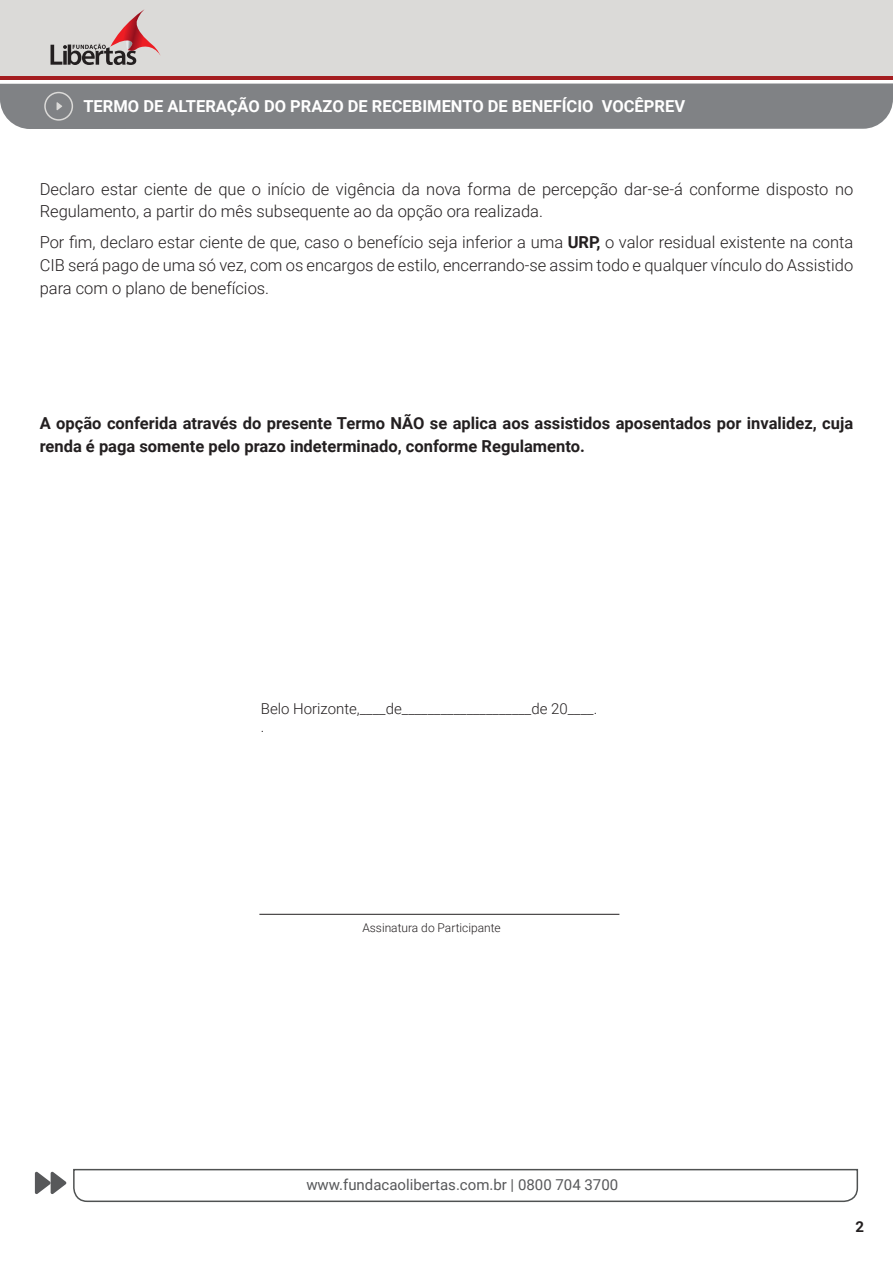
<style>
.page{position:relative;width:893px;height:1263px;background:#fff}
.page>*{position:absolute;margin:0;border:0;box-sizing:border-box;transform-origin:0 0}
.t1{font:300 16.5px/22.8px "Roboto";color:#231f20}
.t2{font:700 16.5px/22.8px "Roboto";color:#231f20}
.t3{font:700 16.5px "Roboto";color:#fff}
.t4{font:300 15px/18px "Roboto";color:#231f20}
.t5{font:15px "Roboto";color:#57585a}
.t6{font:700 15px "Roboto";color:#231f20}
.t7{font:300 12px "Roboto";color:#231f20}
.s1{font-weight:700}
</style>
<div class="page">
<div style="left:0;top:0;width:893px;height:76px;background:#dbdad8"></div>
<hr style="left:0;top:77px;width:893px;height:3px;background:#a41d20">
<svg style="left:51px;top:9px;width:109px;height:56px"></svg>
<div style="left:0;top:83px;width:893px;height:46px;background:#808285"></div>
<svg style="left:35px;top:1168px;width:824px;height:35px"></svg>
<hr style="left:259px;top:914px;width:360px;height:1px;background:#231f20">
<p class="t3" style="left:83px;top:94px;width:603px">TERMO DE ALTERAÇÃO DO PRAZO DE RECEBIMENTO DE BENEFÍCIO VOCÊPREV</p>
<p class="t1" style="left:40px;top:177px;width:815px">Declaro estar ciente de que o início de vigência da nova forma de percepção dar-se-á conforme disposto no<br>Regulamento, a partir do mês subsequente ao da opção ora realizada.</p>
<p class="t1" style="left:40px;top:230px;width:815px;text-align:justify">Por fim, declaro estar ciente de que, caso o benefício seja inferior a uma <span class="s1">URP,</span> o valor residual existente na conta CIB será pago de uma só vez, com os encargos de estilo, encerrando-se assim todo e qualquer vínculo do Assistido para com o plano de benefícios.</p>
<p class="t2" style="left:40px;top:411px;width:815px">A opção conferida através do presente Termo NÃO se aplica aos assistidos aposentados por invalidez, cuja renda é paga somente pelo prazo indeterminado, conforme Regulamento.</p>
<p class="t4" style="left:261px;top:699px;width:338px">Belo Horizonte,____de____________________de 20____. .</p>
<p class="t7" style="left:362px;top:919px;width:140px">Assinatura do Participante</p>
<p class="t5" style="left:306px;top:1174px;width:313px">www.fundacaolibertas.com.br | 0800 704 3700</p>
<p class="t6" style="left:855px;top:1216px;width:10px">2</p>
</div>
